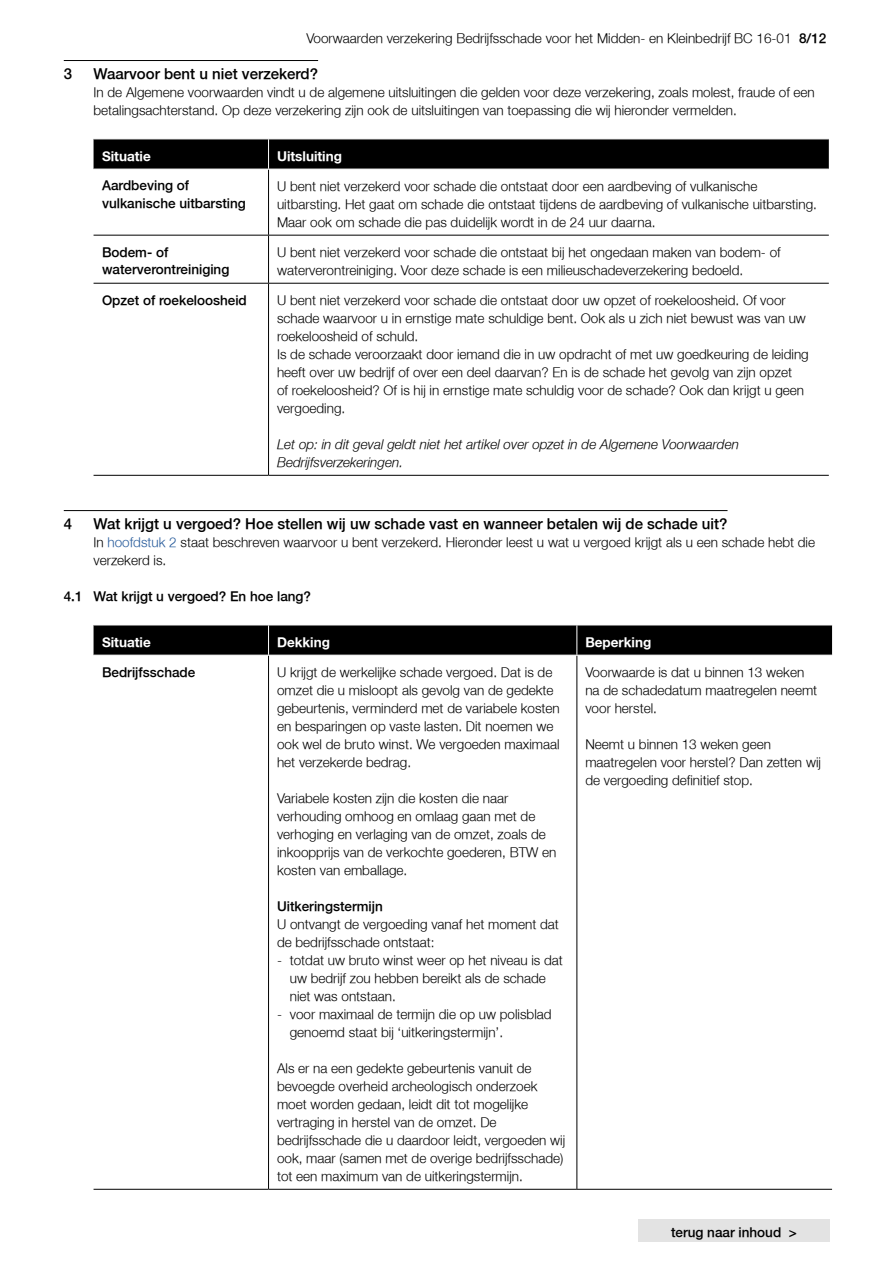
<style>
.page{position:relative;width:893px;height:1263px;background:#fff}
.page>*{position:absolute;margin:0;border:0;box-sizing:border-box;transform-origin:0 0}
.t1{font:300 15px "Fortis Helvetica";color:#000}
.t2{font:300 13.5px/18px "Fortis Helvetica";color:#000}
.t3{font:300 13.5px/18px "Fortis Helvetica";color:#000}
.t4{font:italic 300 13.5px/18px "Fortis Helvetica";color:#000}
.t5{font:700 13.5px "Fortis Helvetica";color:#fff}
.s1{font-style:inherit}
.s2{color:#275b9b}
</style>
<div class="page">
<div style="left:638px;top:1219px;width:192px;height:23px;background:#e3e3e3"></div>
<hr style="left:64px;top:60px;width:254px;height:1px;background:#000">
<hr style="left:64px;top:510px;width:663px;height:1px;background:#000">
<div style="left:94px;top:140px;width:735px;height:29px;background:#000"></div>
<hr style="left:268px;top:169px;width:1px;height:66px;background:#000">
<hr style="left:268px;top:236px;width:1px;height:47px;background:#000">
<hr style="left:268px;top:284px;width:1px;height:191px;background:#000">
<hr style="left:94px;top:235px;width:175px;height:1px;background:#000">
<hr style="left:94px;top:283px;width:175px;height:1px;background:#000">
<hr style="left:94px;top:475px;width:175px;height:1px;background:#000">
<hr style="left:269px;top:235px;width:560px;height:1px;background:#000">
<hr style="left:269px;top:283px;width:560px;height:1px;background:#000">
<hr style="left:269px;top:475px;width:560px;height:1px;background:#000">
<hr style="left:268px;top:139px;width:1px;height:30px;background:#fff">
<hr style="left:94px;top:169px;width:175px;height:1px;background:#fff">
<div style="left:94px;top:626px;width:738px;height:29px;background:#000"></div>
<hr style="left:94px;top:1189px;width:175px;height:1px;background:#000">
<hr style="left:268px;top:655px;width:1px;height:534px;background:#000">
<hr style="left:269px;top:1189px;width:308px;height:1px;background:#000">
<hr style="left:576px;top:655px;width:1px;height:534px;background:#000">
<hr style="left:577px;top:1189px;width:255px;height:1px;background:#000">
<hr style="left:268px;top:625px;width:1px;height:30px;background:#fff">
<hr style="left:576px;top:625px;width:1px;height:30px;background:#fff">
<hr style="left:94px;top:655px;width:175px;height:1px;background:#fff">
<hr style="left:269px;top:655px;width:308px;height:1px;background:#fff">
<p class="t2" style="left:306px;top:29px;width:521px">Voorwaarden verzekering Bedrijfsschade voor het Midden- en Kleinbedrijf BC 16-01 <span class="s1">8/12</span></p>
<p class="t1" style="left:64px;top:64px;width:10px">3</p>
<p class="t1" style="left:94px;top:64px;width:226px">Waarvoor bent u niet verzekerd?</p>
<p class="t2" style="left:94px;top:83px;width:723px">In de Algemene voorwaarden vindt u de algemene uitsluitingen die gelden voor deze verzekering, zoals molest, fraude of een betalingsachterstand. Op deze verzekering zijn ook de uitsluitingen van toepassing die wij hieronder vermelden.</p>
<p class="t5" style="left:102px;top:147px;width:50px">Situatie</p>
<p class="t5" style="left:277px;top:147px;width:66px">Uitsluiting</p>
<p class="t3" style="left:102px;top:177px;width:145px">Aardbeving of vulkanische uitbarsting</p>
<p class="t2" style="left:277px;top:177px;width:541px">U bent niet verzekerd voor schade die ontstaat door een aardbeving of vulkanische uitbarsting. Het gaat om schade die ontstaat tijdens de aardbeving of vulkanische uitbarsting.<br>Maar ook om schade die pas duidelijk wordt in de 24 uur daarna.</p>
<p class="t3" style="left:102px;top:243px;width:129px">Bodem- of waterverontreiniging</p>
<p class="t2" style="left:277px;top:243px;width:505px">U bent niet verzekerd voor schade die ontstaat bij het ongedaan maken van bodem- of waterverontreiniging. Voor deze schade is een milieuschadeverzekering bedoeld.</p>
<p class="t3" style="left:102px;top:291px;width:146px">Opzet of roekeloosheid</p>
<p class="t2" style="left:277px;top:291px;width:533px">U bent niet verzekerd voor schade die ontstaat door uw opzet of roekeloosheid. Of voor schade waarvoor u in ernstige mate schuldige bent. Ook als u zich niet bewust was van uw roekeloosheid of schuld.<br>Is de schade veroorzaakt door iemand die in uw opdracht of met uw goedkeuring de leiding heeft over uw bedrijf of over een deel daarvan? En is de schade het gevolg van zijn opzet<br>of roekeloosheid? Of is hij in ernstige mate schuldig voor de schade? Ook dan krijgt u geen vergoeding.</p>
<p class="t4" style="left:277px;top:435px;width:463px">Let op: in dit geval geldt niet het artikel over opzet in de Algemene Voorwaarden<br>Bedrijfsverzekeringen.</p>
<p class="t1" style="left:64px;top:514px;width:10px">4</p>
<p class="t1" style="left:94px;top:514px;width:635px">Wat krijgt u vergoed? Hoe stellen wij uw schade vast en wanneer betalen wij de schade uit?</p>
<p class="t2" style="left:94px;top:533px;width:723px">In <span class="s2">hoofdstuk 2</span> staat beschreven waarvoor u bent verzekerd. Hieronder leest u wat u vergoed krijgt als u een schade hebt die verzekerd is.</p>
<p class="t3" style="left:64px;top:587px;width:249px">4.1 Wat krijgt u vergoed? En hoe lang?</p>
<p class="t5" style="left:102px;top:633px;width:50px">Situatie</p>
<p class="t5" style="left:277px;top:633px;width:54px">Dekking</p>
<p class="t5" style="left:585px;top:633px;width:67px">Beperking</p>
<p class="t3" style="left:102px;top:663px;width:95px">Bedrijfsschade</p>
<p class="t2" style="left:277px;top:663px;width:284px">U krijgt de werkelijke schade vergoed. Dat is de omzet die u misloopt als gevolg van de gedekte gebeurtenis, verminderd met de variabele kosten en besparingen op vaste lasten. Dit noemen we ook wel de bruto winst. We vergoeden maximaal het verzekerde bedrag.</p>
<p class="t2" style="left:277px;top:789px;width:281px">Variabele kosten zijn die kosten die naar verhouding omhoog en omlaag gaan met de verhoging en verlaging van de omzet, zoals de inkoopprijs van de verkochte goederen, BTW en kosten van emballage.</p>
<p class="t3" style="left:277px;top:898px;width:107px">Uitkeringstermijn</p>
<p class="t2" style="left:277px;top:915px;width:283px">U ontvangt de vergoeding vanaf het moment dat de bedrijfsschade ontstaat:</p>
<p class="t2" style="left:290px;top:951px;width:275px;text-indent:-13px">- totdat uw bruto winst weer op het niveau is dat uw bedrijf zou hebben bereikt als de schade niet was ontstaan.</p>
<p class="t2" style="left:290px;top:1005px;width:263px;text-indent:-13px">- voor maximaal de termijn die op uw polisblad genoemd staat bij ‘uitkeringstermijn’.</p>
<p class="t2" style="left:277px;top:1059px;width:290px">Als er na een gedekte gebeurtenis vanuit de bevoegde overheid archeologisch onderzoek moet worden gedaan, leidt dit tot mogelijke vertraging in herstel van de omzet. De bedrijfsschade die u daardoor leidt, vergoeden wij ook, maar (samen met de overige bedrijfsschade) tot een maximum van de uitkeringstermijn.</p>
<p class="t2" style="left:585px;top:663px;width:233px">Voorwaarde is dat u binnen 13 weken na de schadedatum maatregelen neemt voor herstel.</p>
<p class="t2" style="left:585px;top:735px;width:237px">Neemt u binnen 13 weken geen maatregelen voor herstel? Dan zetten wij de vergoeding definitief stop.</p>
<p class="t3" style="left:671px;top:1224px;width:127px">terug naar inhoud &gt;</p>
</div>
